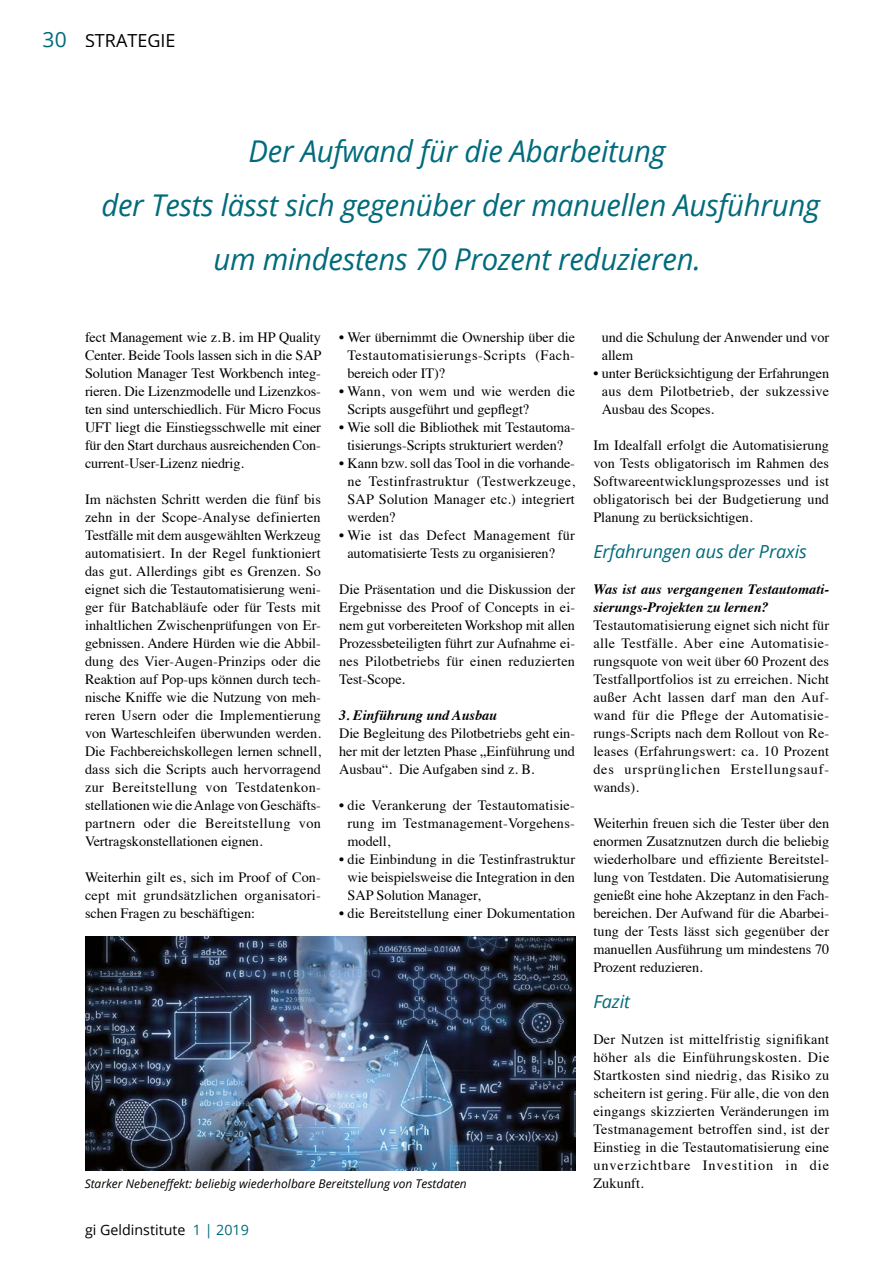
<style>
.page{position:relative;width:893px;height:1263px;background:#fff}
.page>*{position:absolute;margin:0;border:0;box-sizing:border-box;transform-origin:0 0}
.t1{font:italic 30px/54px "Open Sans";letter-spacing:-.01em;color:#006b7c;text-align:center}
.t2{font:italic 18px "Open Sans";letter-spacing:-.005em;color:#006b7c}
.t3{font:18px "Open Sans";color:#000}
.t4{font:14.25px/18px "Times";letter-spacing:-.005em;color:#000;text-align:justify}
.t5{font:italic 700 14.25px/18px "Times";letter-spacing:-.005em;color:#000}
.t6{font:14.25px "Open Sans";color:#000}
.t7{font:italic 12px "Open Sans";color:#000}
.s1{font-size:21px;color:#006b7c}
.s2{color:#006b7c}
</style>
<div class="page">
<img style="left:85px;top:936px;width:490px;height:234px">
<p class="t3" style="left:43px;top:28px;width:134px"><span class="s1">30</span> STRATEGIE</p>
<h1 class="t1" style="left:101px;top:123px;width:720px">Der Aufwand für die Abarbeitung<br>der Tests lässt sich gegenüber der manuellen Ausführung um mindestens 70 Prozent reduzieren.</h1>
<p class="t4" style="left:85px;top:327px;width:238px">fect Management wie z. B. im HP Quality Center. Beide Tools lassen sich in die SAP Solution Manager Test Workbench integ&shy;rieren. Die Lizenzmodelle und Lizenzkos&shy;ten sind unterschiedlich. Für Micro Focus UFT liegt die Einstiegsschwelle mit einer für den Start durchaus ausreichenden Con&shy;current-User-Lizenz niedrig.</p>
<p class="t4" style="left:85px;top:489px;width:237px">Im nächsten Schritt werden die fünf bis zehn in der Scope-Analyse definierten Testfälle mit dem ausgewählten Werkzeug automatisiert. In der Regel funktioniert das gut. Allerdings gibt es Grenzen. So eignet sich die Testautomatisierung weni&shy;ger für Batchabläufe oder für Tests mit inhaltlichen Zwischenprüfungen von Er&shy;gebnissen. Andere Hürden wie die Abbil&shy;dung des Vier-Augen-Prinzips oder die Reaktion auf Pop-ups können durch tech&shy;nische Kniffe wie die Nutzung von meh&shy;reren Usern oder die Implementierung von Warteschleifen überwunden werden.<br>Die Fachbereichskollegen lernen schnell, dass sich die Scripts auch hervorragend zur Bereitstellung von Testdatenkon&shy;stellationen wie die Anlage von Geschäfts&shy;partnern oder die Bereitstellung von Vertragskonstellationen eignen.</p>
<p class="t4" style="left:85px;top:867px;width:237px">Weiterhin gilt es, sich im Proof of Con&shy;cept mit grundsätzlichen organisatori&shy;schen Fragen zu beschäftigen:</p>
<p class="t4" style="left:347px;top:327px;width:229px;text-indent:-8px">• Wer übernimmt die Ownership über die Testautomatisierungs-Scripts (Fach&shy;bereich oder IT)?</p>
<p class="t4" style="left:347px;top:381px;width:229px;text-indent:-8px">• Wann, von wem und wie werden die<br>Scripts ausgeführt und gepflegt?</p>
<p class="t4" style="left:339px;top:417px;width:237px;text-align:center">• Wie soll die Bibliothek mit Testautoma&shy;tisierungs-Scripts strukturiert werden?</p>
<p class="t4" style="left:348px;top:453px;width:229px;text-indent:-8px">• Kann bzw. soll das Tool in die vorhande&shy;ne Testinfrastruktur (Testwerkzeuge, SAP Solution Manager etc.) integriert werden?</p>
<p class="t4" style="left:347px;top:525px;width:229px;text-indent:-8px">• Wie ist das Defect Management für automatisierte Tests zu organisieren?</p>
<p class="t4" style="left:339px;top:579px;width:237px">Die Präsentation und die Diskussion der Ergebnisse des Proof of Concepts in ei&shy;nem gut vorbereiteten Workshop mit allen Prozessbeteiligten führt zur Aufnahme ei&shy;nes Pilotbetriebs für einen reduzierten Test-Scope.</p>
<p class="t5" style="left:339px;top:705px;width:159px">3. Einführung und Ausbau</p>
<p class="t4" style="left:339px;top:723px;width:237px">Die Begleitung des Pilotbetriebs geht ein&shy;her mit der letzten Phase „Einführung und Ausbau“. Die Aufgaben sind z. B.</p>
<p class="t4" style="left:348px;top:795px;width:229px;text-indent:-8px">• die Verankerung der Testautomatisie&shy;rung im Testmanagement-Vorgehens&shy;modell,</p>
<p class="t4" style="left:348px;top:849px;width:229px;text-indent:-8px">• die Einbindung in die Testinfrastruktur wie beispielsweise die Integration in den SAP Solution Manager,</p>
<p class="t4" style="left:339px;top:903px;width:237px">• die Bereitstellung einer Dokumentation</p>
<p class="t7" style="left:85px;top:1175px;width:384px">Starker Nebeneffekt: beliebig wiederholbare Bereitstellung von Testdaten</p>
<p class="t6" style="left:85px;top:1220px;width:165px">gi Geldinstitute <span class="s2">1 | 2019</span></p>
<p class="t4" style="left:602px;top:327px;width:229px">und die Schulung der Anwender und vor allem</p>
<p class="t4" style="left:602px;top:363px;width:229px;text-indent:-8px">• unter Berücksichtigung der Erfahrungen aus dem Pilotbetrieb, der sukzessive Ausbau des Scopes.</p>
<p class="t4" style="left:593px;top:435px;width:237px">Im Idealfall erfolgt die Automatisierung von Tests obligatorisch im Rahmen des Softwareentwicklungsprozesses und ist obligatorisch bei der Budgetierung und Planung zu berücksichtigen.</p>
<p class="t2" style="left:593px;top:539px;width:215px">Erfahrungen aus der Praxis</p>
<p class="t5" style="left:593px;top:579px;width:237px">Was ist aus vergangenen Testautomati&shy;sierungs-Projekten zu lernen?</p>
<p class="t4" style="left:593px;top:615px;width:237px">Testautomatisierung eignet sich nicht für alle Testfälle. Aber eine Automatisie&shy;rungsquote von weit über 60 Prozent des Testfallportfolios ist zu erreichen. Nicht außer Acht lassen darf man den Auf&shy;wand für die Pflege der Automatisie&shy;rungs-Scripts nach dem Rollout von Re&shy;leases (Erfahrungswert: ca. 10 Prozent des ursprünglichen Erstellungsauf&shy;wands).</p>
<p class="t4" style="left:593px;top:813px;width:237px">Weiterhin freuen sich die Tester über den enormen Zusatznutzen durch die beliebig wiederholbare und effiziente Bereitstel&shy;lung von Testdaten. Die Automatisierung genießt eine hohe Akzeptanz in den Fach&shy;bereichen. Der Aufwand für die Abarbei&shy;tung der Tests lässt sich gegenüber der manuellen Ausführung um mindestens 70<br>Prozent reduzieren.</p>
<p class="t2" style="left:593px;top:989px;width:38px">Fazit</p>
<p class="t4" style="left:593px;top:1029px;width:237px">Der Nutzen ist mittelfristig signifikant höher als die Einführungskosten. Die Startkosten sind niedrig, das Risiko zu scheitern ist gering. Für alle, die von den eingangs skizzierten Veränderungen im Testmanagement betroffen sind, ist der Einstieg in die Testautomatisierung eine unverzichtbare Investition in die Zukunft.</p>
</div>
